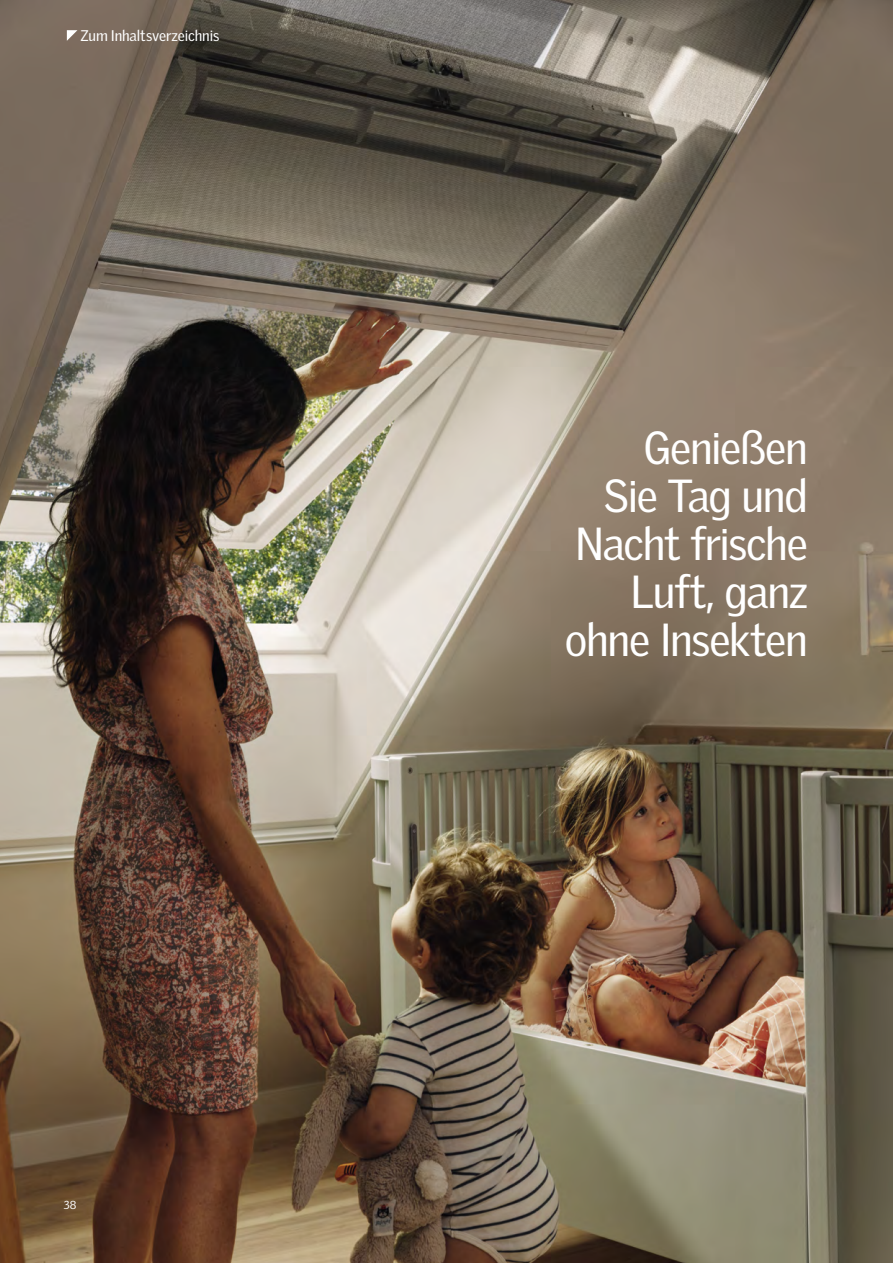
<style>
.page{position:relative;width:893px;height:1263px;background:#fff}
.page>*{position:absolute;margin:0;border:0;box-sizing:border-box;transform-origin:0 0}
.t1{font:45px/48px "Velux Gothic";letter-spacing:-.03em;color:#fff;text-align:right}
.t2{font:15px "Velux Gothic";letter-spacing:-.01em;color:#fff}
.t3{font:11.25px "Velux Gothic";color:#fff}
</style>
<div class="page">
<img style="left:0;top:55px;width:893px;height:1208px">
<svg style="left:0;top:0;width:893px;height:55px;background:#71695f"></svg>
<svg style="left:67px;top:30px;width:10px;height:11px"></svg>
<p class="t2" style="left:80px;top:27px;width:140px">Zum Inhaltsverzeichnis</p>
<p class="t3" style="left:64px;top:1198px;width:14px">38</p>
<p class="t1" style="left:565px;top:423px;width:245px">Genießen<br>Sie Tag und<br>Nacht frische<br>Luft, ganz ohne Insekten</p>
</div>
